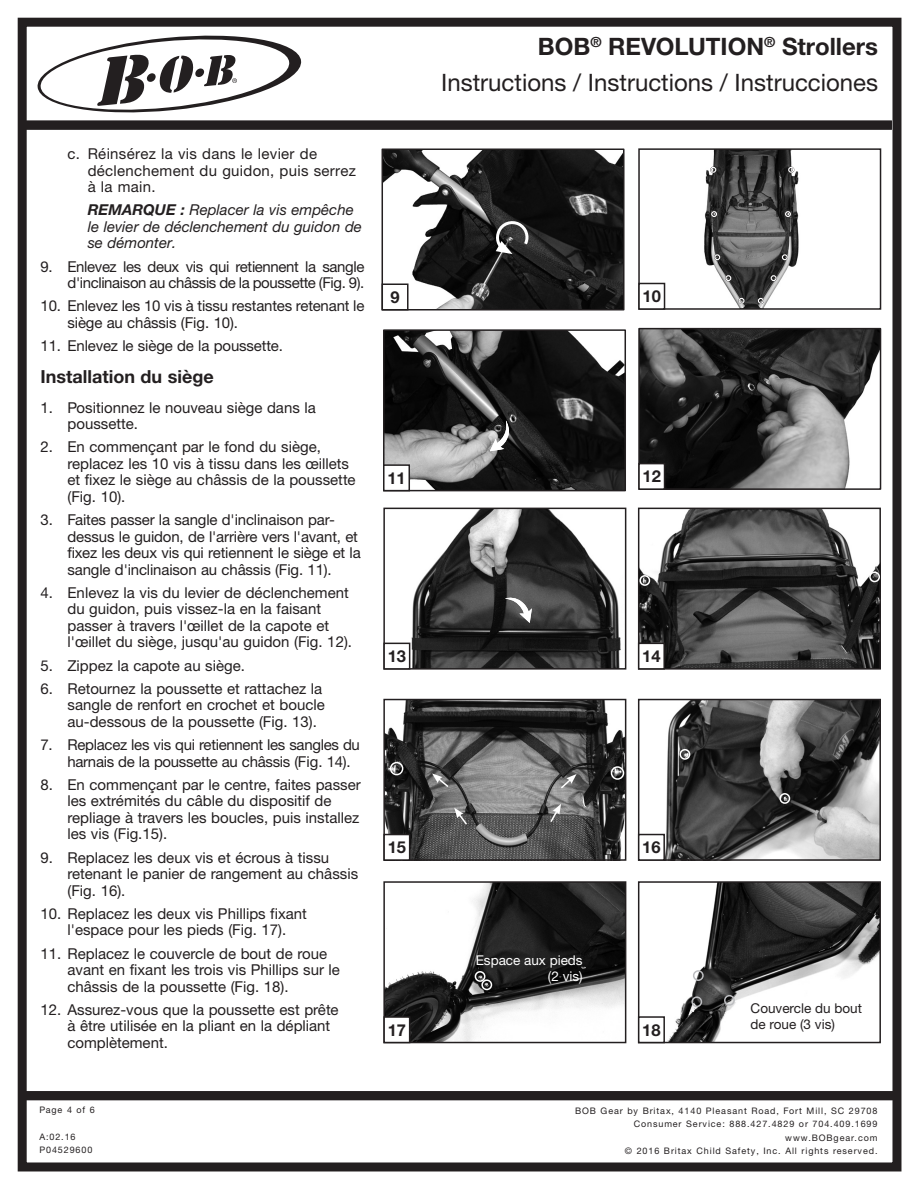
<style>
.page{position:relative;width:918px;height:1188px;background:#fff}
.page>*{position:absolute;margin:0;border:0;box-sizing:border-box;transform-origin:0 0}
.t1{font:24px/35.5px "Helvetica Neue LTW1 G";color:#231f20;text-align:right}
.Body_Header{font:700 18px "Helvetica Neue LTW1 G";color:#231f20}
.t2{font:700 16.5px "Helvetica Neue LTW1 G";color:#231f20}
.t3{font:15px/16.5px "Helvetica Neue LTW1 G";color:#231f20}
.t4{font:15px/16.5px "Helvetica Neue LTW1 G";letter-spacing:-.025em;color:#231f20;text-align:right}
.t5{font:15px/16.5px "Helvetica Neue LTW1 G";letter-spacing:-.02em;color:#231f20}
.Numbered_List{font:italic 15px/16.5px "Helvetica Neue LTW1 G";color:#231f20}
.t6{font:15px/16.5px "Helvetica Neue LTW1 G";letter-spacing:.02em;color:#231f20}
.t7{font:13.5px/16.2px "Helvetica Neue LTW1 G";color:#231f20}
.t8{font:13.5px/16.2px "Helvetica Neue LTW1 G";color:#fff;text-align:right}
.t9{font:9px/13.5px "Helvetica Neue LTW1 G";letter-spacing:.1em;color:#231f20}
.s1{font-weight:700}
</style>
<div class="page">
<svg style="left:37px;top:35px;width:265px;height:78px"></svg>
<div style="left:22px;top:1091px;width:874px;height:9px;background:#231f20"></div>
<div style="left:21px;top:121px;width:871px;height:9px;background:#231f20"></div>
<div style="left:18px;top:18px;width:883px;height:1153px;border:9px solid #231f20"></div>
<img style="left:385px;top:151px;width:237px;height:156px">
<div style="left:382px;top:148px;width:243px;height:162px;border:2px solid #231f20"></div>
<div style="left:382px;top:284px;width:26px;height:26px;background:#fff"></div>
<div style="left:382px;top:284px;width:27px;height:26px;border:2px solid #231f20"></div>
<img style="left:386px;top:332px;width:237px;height:156px">
<div style="left:383px;top:329px;width:243px;height:162px;border:2px solid #231f20"></div>
<div style="left:384px;top:465px;width:25px;height:26px;background:#fff"></div>
<div style="left:383px;top:464px;width:27px;height:27px;border:2px solid #231f20"></div>
<img style="left:641px;top:331px;width:237px;height:156px">
<div style="left:638px;top:328px;width:243px;height:162px;border:2px solid #231f20"></div>
<div style="left:639px;top:464px;width:26px;height:25px;background:#fff"></div>
<div style="left:638px;top:463px;width:27px;height:27px;border:2px solid #231f20"></div>
<img style="left:386px;top:511px;width:235px;height:156px">
<div style="left:383px;top:508px;width:243px;height:162px;border:2px solid #231f20"></div>
<div style="left:384px;top:643px;width:26px;height:26px;background:#fff"></div>
<div style="left:383px;top:643px;width:27px;height:27px;border:2px solid #231f20"></div>
<svg style="left:505px;top:598px;width:27px;height:25px"></svg>
<img style="left:641px;top:511px;width:237px;height:156px">
<div style="left:638px;top:508px;width:243px;height:162px;border:2px solid #231f20"></div>
<div style="left:639px;top:643px;width:25px;height:26px;background:#fff"></div>
<div style="left:638px;top:643px;width:27px;height:27px;border:2px solid #231f20"></div>
<div style="left:639px;top:575px;width:11px;height:11px;border:2px solid #fff;border-radius:50%"></div>
<div style="left:869px;top:571px;width:11px;height:11px;border:2px solid #fff;border-radius:50%"></div>
<img style="left:386px;top:702px;width:237px;height:156px">
<div style="left:383px;top:699px;width:243px;height:162px;border:2px solid #231f20"></div>
<div style="left:384px;top:835px;width:26px;height:25px;background:#fff"></div>
<div style="left:383px;top:834px;width:27px;height:27px;border:2px solid #231f20"></div>
<svg style="left:559px;top:774px;width:18px;height:16px"></svg>
<svg style="left:549px;top:804px;width:12px;height:20px"></svg>
<svg style="left:454px;top:808px;width:15px;height:18px"></svg>
<svg style="left:432px;top:773px;width:18px;height:16px"></svg>
<div style="left:390px;top:762px;width:13px;height:13px;border:2px solid #fff;border-radius:50%"></div>
<div style="left:611px;top:766px;width:13px;height:14px;border:2px solid #fff;border-radius:50%"></div>
<img style="left:641px;top:702px;width:237px;height:156px">
<div style="left:638px;top:699px;width:243px;height:162px;border:2px solid #231f20"></div>
<div style="left:639px;top:835px;width:25px;height:25px;background:#fff"></div>
<div style="left:638px;top:834px;width:27px;height:27px;border:2px solid #231f20"></div>
<div style="left:779px;top:793px;width:11px;height:11px;border:2px solid #fff;border-radius:50%"></div>
<div style="left:680px;top:749px;width:10px;height:11px;border:2px solid #fff;border-radius:50%"></div>
<img style="left:386px;top:884px;width:237px;height:156px">
<div style="left:383px;top:881px;width:243px;height:162px;border:2px solid #231f20"></div>
<div style="left:384px;top:1017px;width:26px;height:26px;background:#fff"></div>
<div style="left:383px;top:1016px;width:27px;height:27px;border:2px solid #231f20"></div>
<div style="left:481px;top:979px;width:11px;height:11px;border:2px solid #fff;border-radius:50%"></div>
<div style="left:475px;top:971px;width:10px;height:11px;border:2px solid #fff;border-radius:50%"></div>
<img style="left:669px;top:884px;width:209px;height:156px">
<div style="left:638px;top:881px;width:243px;height:162px;border:2px solid #231f20"></div>
<div style="left:638px;top:1016px;width:27px;height:27px;border:2px solid #231f20"></div>
<div style="left:693px;top:970px;width:11px;height:11px;border:2px solid #bcbdc0;border-radius:50%"></div>
<div style="left:691px;top:996px;width:11px;height:11px;border:2px solid #bcbdc0;border-radius:50%"></div>
<div style="left:724px;top:995px;width:11px;height:11px;border:2px solid #bcbdc0;border-radius:50%"></div>
<img style="left:704px;top:151px;width:95px;height:156px">
<div style="left:638px;top:148px;width:243px;height:162px;border:2px solid #231f20"></div>
<div style="left:638px;top:283px;width:27px;height:27px;border:2px solid #231f20"></div>
<div style="left:710px;top:167px;width:7px;height:6px;border:2px solid #231f20;border-radius:50%"></div>
<svg style="left:710px;top:167px;width:6px;height:6px"></svg>
<svg style="left:788px;top:167px;width:6px;height:6px"></svg>
<svg style="left:785px;top:211px;width:6px;height:6px"></svg>
<svg style="left:711px;top:211px;width:6px;height:6px"></svg>
<svg style="left:782px;top:254px;width:6px;height:6px"></svg>
<svg style="left:714px;top:254px;width:6px;height:6px"></svg>
<div style="left:738px;top:298px;width:7px;height:6px;border:2px solid #231f20;border-radius:50%"></div>
<svg style="left:739px;top:298px;width:6px;height:6px"></svg>
<svg style="left:758px;top:298px;width:6px;height:6px"></svg>
<div style="left:770px;top:275px;width:7px;height:6px;border:2px solid #231f20;border-radius:50%"></div>
<svg style="left:771px;top:275px;width:6px;height:6px"></svg>
<div style="left:725px;top:275px;width:7px;height:6px;border:2px solid #231f20;border-radius:50%"></div>
<svg style="left:725px;top:275px;width:6px;height:6px"></svg>
<svg style="left:496px;top:220px;width:34px;height:34px"></svg>
<svg style="left:483px;top:420px;width:32px;height:33px"></svg>
<p class="t6" style="left:88px;top:146px;width:270px;text-indent:-20px">c. Réinsérez la vis dans le levier de déclenchement du guidon, puis serrez à la main.</p>
<p class="Numbered_List" style="left:88px;top:202px;width:276px"><span class="s1">REMARQUE :</span> Replacer la vis empêche le levier de déclenchement du guidon de se démonter.</p>
<p class="t4" style="left:40px;top:258px;width:326px">9. Enlevez les deux vis qui retiennent la sangle d'inclinaison au châssis de la poussette (Fig. 9).</p>
<p class="t3" style="left:68px;top:298px;width:299px;text-indent:-27px">10. Enlevez les 10 vis à tissu restantes retenant le siège au châssis (Fig. 10).</p>
<p class="t3" style="left:40px;top:338px;width:244px">11. Enlevez le siège de la poussette.</p>
<p class="Body_Header" style="left:40px;top:365px;width:175px">Installation du siège</p>
<p class="t3" style="left:68px;top:399px;width:250px;text-indent:-27px">1. Positionnez le nouveau siège dans la poussette.</p>
<p class="t3" style="left:68px;top:439px;width:290px;text-indent:-27px">2. En commençant par le fond du siège, replacez les 10 vis à tissu dans les œillets et fixez le siège au châssis de la poussette (Fig. 10).</p>
<p class="t3" style="left:68px;top:512px;width:295px;text-indent:-27px">3. Faites passer la sangle d'inclinaison par&shy;dessus le guidon, de l'arrière vers l'avant, et fixez les deux vis qui retiennent le siège et la sangle d'inclinaison au châssis (Fig. 11).</p>
<p class="t3" style="left:68px;top:584px;width:286px;text-indent:-27px">4. Enlevez la vis du levier de déclenchement du guidon, puis vissez-la en la faisant passer à travers l'œillet de la capote et l'œillet du siège, jusqu'au guidon (Fig. 12).</p>
<p class="t3" style="left:40px;top:657px;width:206px">5. Zippez la capote au siège.</p>
<p class="t3" style="left:68px;top:680px;width:259px;text-indent:-27px">6. Retournez la poussette et rattachez la sangle de renfort en crochet et boucle au-dessous de la poussette (Fig. 13).</p>
<p class="t5" style="left:68px;top:737px;width:294px;text-indent:-27px">7. Replacez les vis qui retiennent les sangles du harnais de la poussette au châssis (Fig. 14).</p>
<p class="t3" style="left:68px;top:776px;width:295px;text-indent:-27px">8. En commençant par le centre, faites passer les extrémités du câble du dispositif de repliage à travers les boucles, puis installez les vis (Fig.15).</p>
<p class="t3" style="left:68px;top:849px;width:292px;text-indent:-27px">9. Replacez les deux vis et écrous à tissu retenant le panier de rangement au châssis (Fig. 16).</p>
<p class="t3" style="left:40px;top:905px;width:268px;text-align:center">10. Replacez les deux vis Phillips fixant l'espace pour les pieds (Fig. 17).</p>
<p class="t3" style="left:68px;top:945px;width:274px;text-indent:-27px">11. Replacez le couvercle de bout de roue avant en fixant les trois vis Phillips sur le châssis de la poussette (Fig. 18).</p>
<p class="t3" style="left:68px;top:1001px;width:273px;text-indent:-27px">12. Assurez-vous que la poussette est prête à être utilisée en la pliant en la dépliant complètement.</p>
<p class="t9" style="left:39px;top:1103px;width:57px">Page 4 of 6</p>
<p class="t9" style="left:39px;top:1130px;width:55px">A:02.16<br>P04529600</p>
<h1 class="t1" style="left:441px;top:29px;width:438px"><span class="s1">BOB</span><sup>®</sup> <span class="s1">REVOLUTION</span><sup>®</sup> <span class="s1">Strollers<br></span>Instructions / Instructions / Instrucciones</h1>
<p class="t2" style="left:390px;top:287px;width:11px">9</p>
<p class="t2" style="left:643px;top:286px;width:20px">10</p>
<p class="t2" style="left:387px;top:468px;width:20px">11</p>
<p class="t2" style="left:643px;top:466px;width:20px">12</p>
<p class="t2" style="left:388px;top:646px;width:20px">13</p>
<p class="t2" style="left:642px;top:646px;width:20px">14</p>
<p class="t2" style="left:388px;top:837px;width:20px">15</p>
<p class="t2" style="left:642px;top:837px;width:20px">16</p>
<p class="t8" style="left:476px;top:952px;width:109px">Espace aux pieds (2 vis)</p>
<p class="t2" style="left:388px;top:1020px;width:20px">17</p>
<p class="t2" style="left:642px;top:1020px;width:20px">18</p>
<p class="t7" style="left:751px;top:1000px;width:113px">Couvercle du bout de roue (3 vis)</p>
<p class="t9" style="left:575px;top:1104px;width:304px;text-align:right">BOB Gear by Britax, 4140 Pleasant Road, Fort Mill, SC 29708<br>Consumer Service: 888.427.4829 or 704.409.1699 www.BOBgear.com<br>© 2016 Britax Child Safety, Inc. All rights reserved.</p>
</div>
